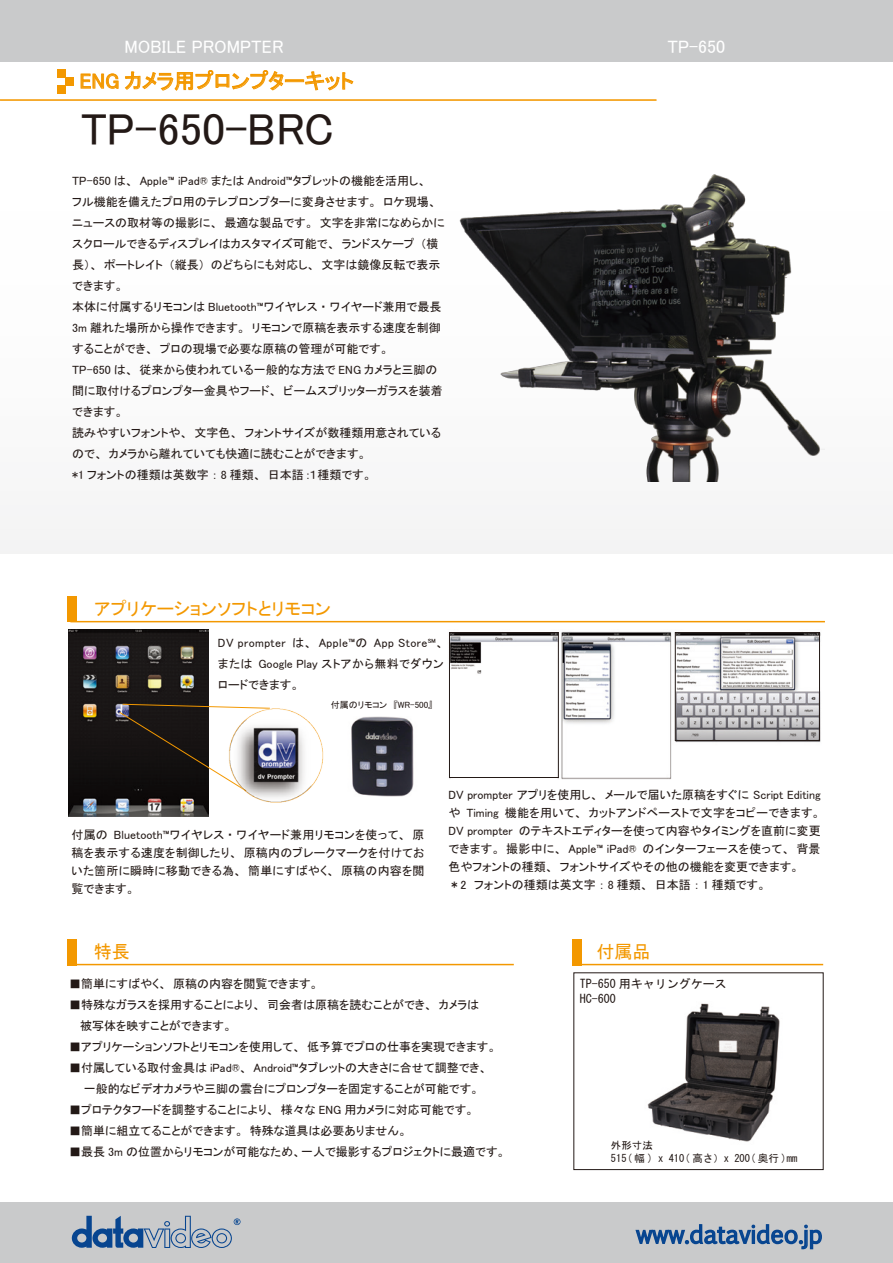
<style>
.page{position:relative;width:893px;height:1263px;background:#fff}
.page>*{position:absolute;margin:0;border:0;box-sizing:border-box;transform-origin:0 0}
.t1{font:45px "MS P Gothic";color:#231916}
.t2{font:24px "Euphemia CAS";color:#074590}
.t3{font:21px "MS P Gothic";color:#f39800}
.t4{font:18px "MS P Gothic";color:#fff}
.t5{font:18px "MS P Gothic";color:#f39800}
.t6{font:12px/21px "MS P Gothic";color:#231916}
.t7{font:12px/15px "MS Gothic";color:#231916}
.t8{font:10.5px/13.5px "MS Gothic";color:#231916}
.t9{font:9px "MS P Gothic";color:#231916}
</style>
<div class="page">
<img style="left:647px;top:1003px;width:133px;height:139px">
<img style="left:68px;top:629px;width:140px;height:187px">
<img style="left:448px;top:631px;width:373px;height:149px">
<div style="left:0;top:0;width:893px;height:61px;background:#c9cacb"></div>
<svg style="left:81px;top:74px;width:37px;height:15px"></svg>
<svg style="left:125px;top:70px;width:228px;height:21px"></svg>
<hr style="left:0;top:99px;width:656px;height:2px;background:#f39800">
<div style="left:0;top:1202px;width:893px;height:61px;background:#c9cacb"></div>
<div style="left:57px;top:69px;width:8px;height:8px;background:#f39800"></div>
<div style="left:57px;top:86px;width:8px;height:8px;background:#f39800"></div>
<div style="left:65px;top:77px;width:9px;height:9px;background:#f39800"></div>
<div style="left:68px;top:596px;width:9px;height:26px;background:#f39800"></div>
<hr style="left:70px;top:621px;width:755px;height:1px;background:#f39800">
<div style="left:68px;top:939px;width:9px;height:26px;background:#f39800"></div>
<hr style="left:70px;top:964px;width:444px;height:1px;background:#f39800">
<svg style="left:119px;top:703px;width:55px;height:89px;background:#1d1815"></svg>
<img style="left:174px;top:654px;width:150px;height:163px">
<div style="left:449px;top:632px;width:110px;height:146px;border:1px solid #231916"></div>
<div style="left:675px;top:632px;width:145px;height:109px;border:1px solid #231916"></div>
<svg style="left:72px;top:1216px;width:169px;height:32px"></svg>
<svg style="left:635px;top:1224px;width:187px;height:26px"></svg>
<hr style="left:573px;top:964px;width:250px;height:1px;background:#f39800">
<div style="left:572px;top:939px;width:9px;height:26px;background:#f39800"></div>
<img style="left:459px;top:174px;width:366px;height:307px">
<img style="left:351px;top:716px;width:63px;height:80px">
<h3 class="t4" style="left:124px;top:37px;width:292px">MOBILE PROMPTER　　　　　　　　　　　</h3>
<h3 class="t3" style="left:80px;top:70px;width:276px">ENG カメラ用プロンプターキット</h3>
<h1 class="t1" style="left:81px;top:107px;width:255px">TP-650-BRC</h1>
<p class="t6" style="left:72px;top:170px;width:374px">TP-650 は、 Apple™ iPad® または Android™タブレットの機能を活用し、<br>フル機能を備えたプロ用のテレプロンプターに変身させます。ロケ現場、ニュースの取材等の撮影に、最適な製品です。文字を非常になめらかにスクロールできるディスプレイはカスタマイズ可能で、ランドスケープ（横長）、ポートレイト（縦長）のどちらにも対応し、文字は鏡像反転で表示できます。<br>本体に付属するリモコンは Bluetooth™ワイヤレス・ワイヤード兼用で最長3m 離れた場所から操作できます。リモコンで原稿を表示する速度を制御することができ、プロの現場で必要な原稿の管理が可能です。<br>TP-650 は、従来から使われている一般的な方法で ENG カメラと三脚の間に取付けるプロンプター金具やフード、ビームスプリッターガラスを装着できます。<br>読みやすいフォントや、文字色、フォントサイズが数種類用意されているので、カメラから離れていても快適に読むことができます。<br>*1 フォントの種類は英数字： 8 種類、日本語 :１種類です。</p>
<h3 class="t5" style="left:95px;top:599px;width:238px">アプリケーションソフトとリモコン</h3>
<p class="t6" style="left:218px;top:632px;width:228px;text-align:justify">DV prompter は、 Apple™の App Store℠、または Google Play ストアから無料でダウンロードできます。</p>
<p class="t9" style="left:331px;top:700px;width:104px">付属のリモコン　『WR-500』</p>
<p class="t6" style="left:72px;top:825px;width:354px;line-height:18px;text-align:justify">付属の Bluetooth™ワイヤレス・ワイヤード兼用リモコンを使って、原稿を表示する速度を制御したり、原稿内のブレークマークを付けておいた箇所に瞬時に移動できる為、簡単にすばやく、原稿の内容を閲覧できます。</p>
<p class="t6" style="left:448px;top:786px;width:374px;line-height:18px">DV prompter アプリを使用し、メールで届いた原稿をすぐに Script Editingや Timing 機能を用いて、カットアンドペーストで文字をコピーできます。DV prompter のテキストエディターを使って内容やタイミングを直前に変更できます。撮影中に、 Apple™ iPad® のインターフェースを使って、背景色やフォントの種類、フォントサイズやその他の機能を変更できます。<br>＊2　フォントの種類は英文字： 8 種類、日本語： 1 種類です。</p>
<h3 class="t5" style="left:94px;top:942px;width:37px">特長</h3>
<p class="t6" style="left:69px;top:973px;width:251px">■簡単にすばやく、原稿の内容を閲覧できます。</p>
<p class="t6" style="left:80px;top:994px;width:400px;text-indent:-11px">■特殊なガラスを採用することにより、司会者は原稿を読むことができ、カメラは被写体を映すことができます。</p>
<p class="t6" style="left:69px;top:1036px;width:429px">■アプリケーションソフトとリモコンを使用して、低予算でプロの仕事を実現できます。</p>
<p class="t6" style="left:69px;top:1057px;width:420px;text-align:center">■付属している取付金具は iPad®、 Android™タブレットの大きさに合せて調整でき、一般的なビデオカメラや三脚の雲台にプロンプターを固定することが可能です。</p>
<p class="t6" style="left:69px;top:1099px;width:406px">■プロテクタフードを調整することにより、様々な ENG 用カメラに対応可能です。</p>
<p class="t6" style="left:69px;top:1120px;width:339px">■簡単に組立てることができます。特殊な道具は必要ありません。</p>
<p class="t6" style="left:69px;top:1141px;width:438px">■最長 3m の位置からリモコンが可能なため、一人で撮影するプロジェクトに最適です。</p>
<h3 class="t5" style="left:596px;top:942px;width:55px">付属品</h3>
<p class="t7" style="left:580px;top:976px;width:148px">TP-650 用キャリングケース<br>HC-600</p>
<p class="t8" style="left:611px;top:1138px;width:188px">外形寸法<br>515( 幅 ) x 410( 高さ）x 200( 奥行 )mm</p>
<h2 class="t2" style="left:636px;top:1217px;width:188px">www.datavideo.jp</h2>
</div>
